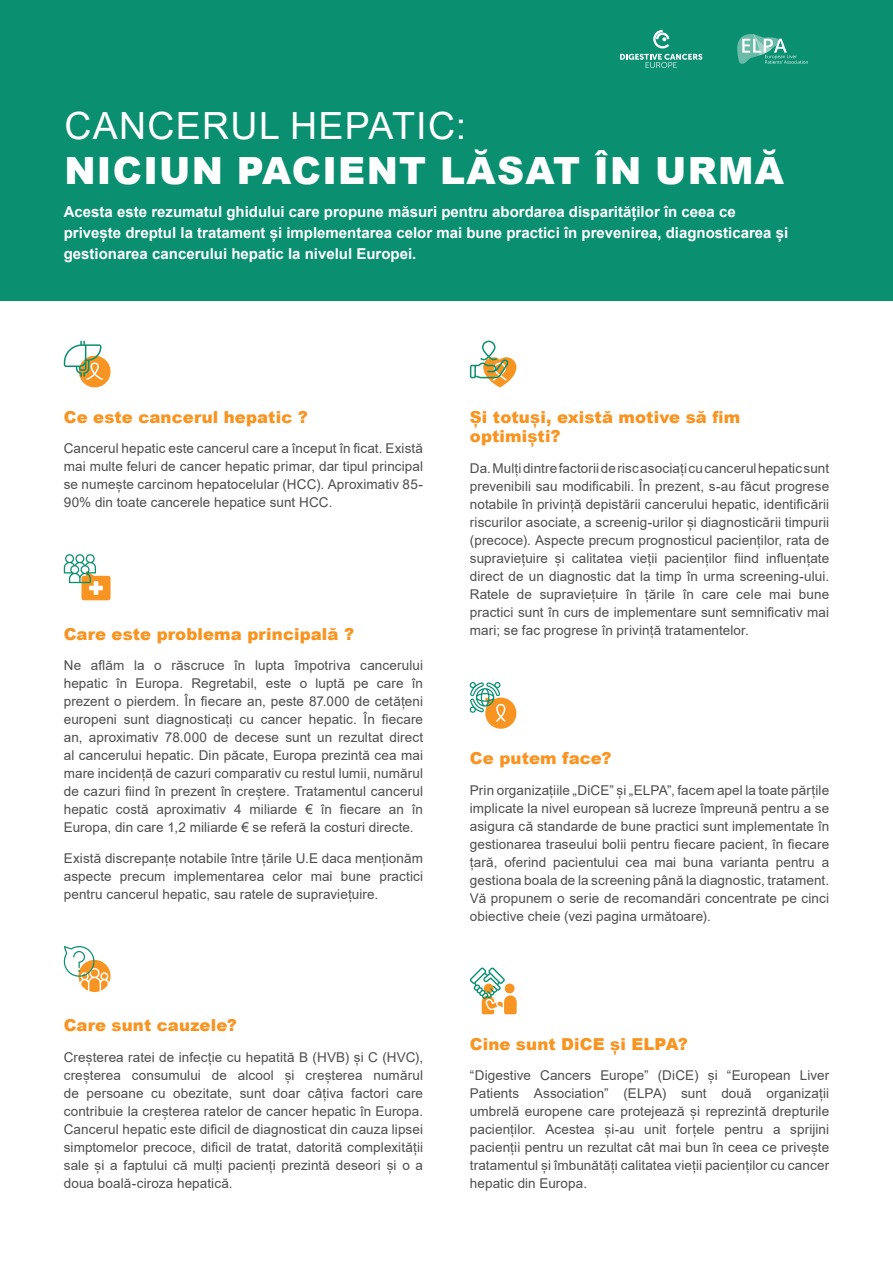
<style>
.page{position:relative;width:893px;height:1263px;background:#fff}
.page>*{position:absolute;margin:0;border:0;box-sizing:border-box;transform-origin:0 0}
.t1{font:900 37.5px "Arial";letter-spacing:.035em;color:#fff}
.t2{font:37.5px "Arial";letter-spacing:.035em;color:#fff}
.t3{font:900 16.5px/19.8px "Arial";letter-spacing:.005em;color:#f89421}
.t4{font:700 15px/21px "Arial";color:#fff}
.t5{font:13.5px/18px "Arial";letter-spacing:.005em;color:#4d4d4f;text-align:justify}
</style>
<div class="page">
<div style="left:0;top:0;width:893px;height:300px;background:#0a8f70"></div>
<svg style="left:470px;top:341px;width:46px;height:46px"></svg>
<svg style="left:64px;top:341px;width:47px;height:46px"></svg>
<svg style="left:64px;top:554px;width:47px;height:46px"></svg>
<svg style="left:63px;top:946px;width:48px;height:46px"></svg>
<svg style="left:470px;top:682px;width:47px;height:47px"></svg>
<svg style="left:470px;top:967px;width:47px;height:47px"></svg>
<svg style="left:653px;top:30px;width:16px;height:18px"></svg>
<svg style="left:620px;top:54px;width:82px;height:14px"></svg>
<svg style="left:737px;top:34px;width:71px;height:30px"></svg>
<h1 class="t2" style="left:64px;top:112px;width:403px">CANCERUL HEPATIC:</h1>
<h1 class="t1" style="left:64px;top:144px;width:721px">NICIUN PACIENT LĂSAT ÎN URMĂ</h1>
<p class="t4" style="left:64px;top:201px;width:726px">Acesta este rezumatul ghidului care propune măsuri pentru abordarea disparităților în ceea ce privește dreptul la tratament și implementarea celor mai bune practici în prevenirea, diagnosticarea și gestionarea cancerului hepatic la nivelul Europei.</p>
<p class="t3" style="left:64px;top:408px;width:246px">Ce este cancerul hepatic ?</p>
<p class="t5" style="left:64px;top:439px;width:361px">Cancerul hepatic este cancerul care a început în ficat. Există mai multe feluri de cancer hepatic primar, dar tipul principal se numește carcinom hepatocelular (HCC). Aproximativ 85- 90% din toate cancerele hepatice sunt HCC.</p>
<p class="t3" style="left:470px;top:406px;width:272px">Și totuși, există motive să fim optimiști?</p>
<p class="t5" style="left:470px;top:459px;width:361px">Da. Mulți dintre factorii de risc asociați cu cancerul hepatic sunt prevenibili sau modificabili. În prezent, s-au făcut progrese notabile în privință depistării cancerului hepatic, identificării riscurilor asociate, a screenig-urilor și diagnosticării timpurii (precoce). Aspecte precum prognosticul pacienților, rata de supraviețuire și calitatea vieții pacienților fiind influențate direct de un diagnostic dat la timp în urma screening-ului.<br>Ratele de supraviețuire în țările în care cele mai bune practici sunt în curs de implementare sunt semnificativ mai</p>
<p class="t3" style="left:64px;top:623px;width:292px">Care este problema principală ?</p>
<p class="t5" style="left:470px;top:621px;width:280px">mari; se fac progrese în privință tratamentelor.</p>
<p class="t5" style="left:64px;top:657px;width:361px">Ne aflăm la o răscruce în lupta împotriva cancerului hepatic în Europa. Regretabil, este o luptă pe care în prezent o pierdem. În fiecare an, peste 87.000 de cetățeni europeni sunt diagnosticați cu cancer hepatic. În fiecare an, aproximativ 78.000 de decese sunt un rezultat direct al cancerului hepatic. Din păcate, Europa prezintă cea mai mare incidență de cazuri comparativ cu restul lumii, numărul de cazuri fiind în prezent în creștere. Tratamentul cancerul hepatic costă aproximativ 4 miliarde € în fiecare an în Europa, din care 1,2 miliarde € se referă la costuri directe.</p>
<p class="t5" style="left:64px;top:849px;width:361px">Există discrepanțe notabile între țările U.E daca menționăm aspecte precum implementarea celor mai bune practici pentru cancerul hepatic, sau ratele de supraviețuire.</p>
<p class="t3" style="left:470px;top:748px;width:143px">Ce putem face?</p>
<p class="t5" style="left:470px;top:781px;width:361px">Prin organizațiile „DiCE” și „ELPA”, facem apel la toate părțile implicate la nivel european să lucreze împreună pentru a se asigura că standarde de bune practici sunt implementate în gestionarea traseului bolii pentru fiecare pacient, în fiecare țară, oferind pacientului cea mai buna varianta pentru a gestiona boala de la screening până la diagnostic, tratament.<br>Vă propunem o serie de recomandări concentrate pe cinci obiective cheie (vezi pagina următoare).</p>
<p class="t3" style="left:64px;top:1017px;width:175px">Care sunt cauzele?</p>
<p class="t5" style="left:64px;top:1048px;width:361px">Creșterea ratei de infecție cu hepatită B (HVB) și C (HVC), creșterea consumului de alcool și creșterea numărul de persoane cu obezitate, sunt doar câțiva factori care contribuie la creșterea ratelor de cancer hepatic în Europa.<br>Cancerul hepatic este dificil de diagnosticat din cauza lipsei simptomelor precoce, dificil de tratat, datorită complexității sale și a faptului că mulți pacienți prezintă deseori și o a doua boală-ciroza hepatică.</p>
<p class="t3" style="left:470px;top:1033px;width:220px">Cine sunt DiCE și ELPA?</p>
<p class="t5" style="left:470px;top:1066px;width:361px">“Digestive Cancers Europe” (DiCE) și “European Liver Patients Association” (ELPA) sunt două organizații umbrelă europene care protejează și reprezintă drepturile pacienților. Acestea și-au unit forțele pentru a sprijini pacienții pentru un rezultat cât mai bun în ceea ce privește tratamentul și îmbunătăți calitatea vieții pacienților cu cancer hepatic din Europa.</p>
</div>
